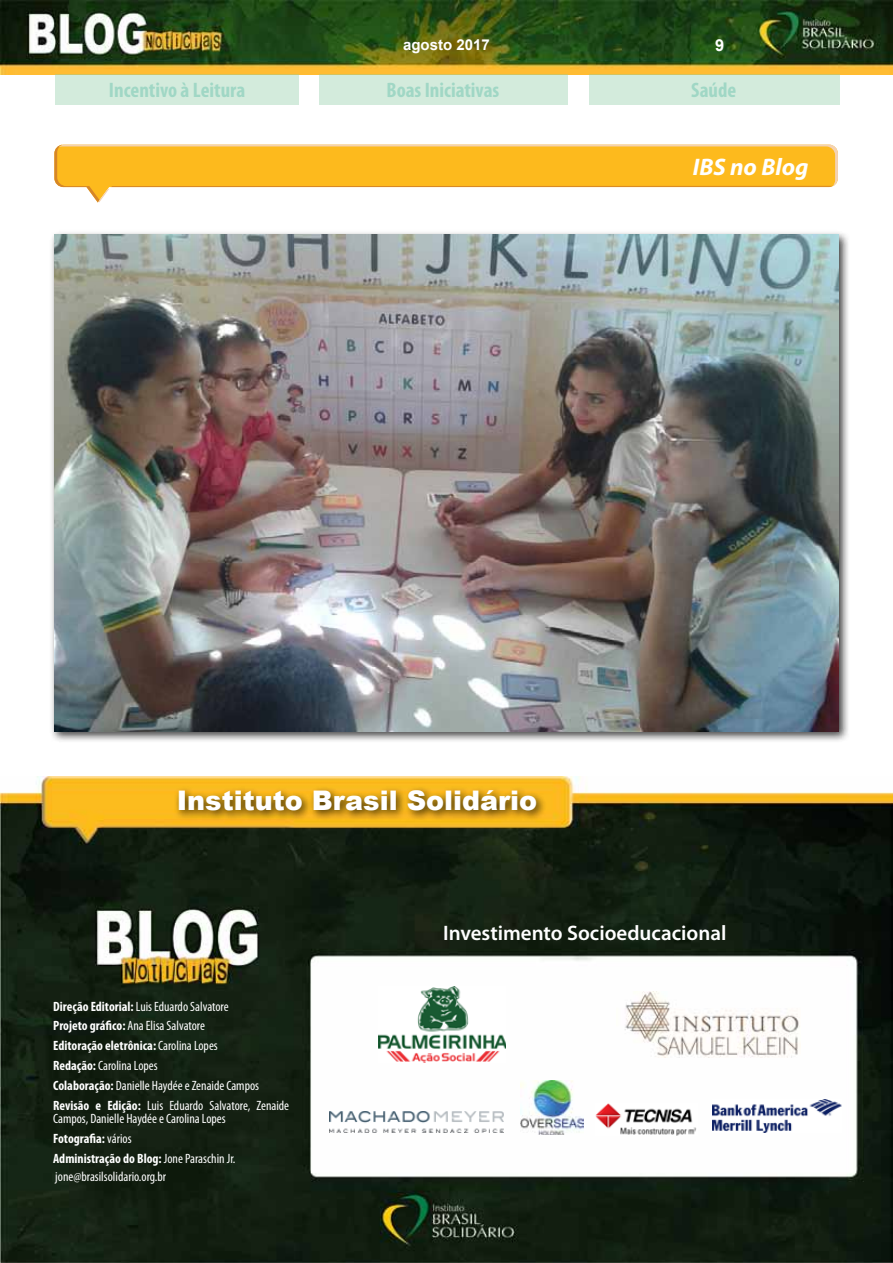
<style>
.page{position:relative;width:893px;height:1263px;background:#fff}
.page>*{position:absolute;margin:0;border:0;box-sizing:border-box;transform-origin:0 0}
.t1{font:900 27px "Arial";color:#fff}
.t2{font:italic 700 24px "Myriad Pro";color:#fff}
.t3{font:700 condensed 21px "Myriad Pro";color:#a0d7c5}
.t4{font:600 21px "Myriad Pro";color:#fff}
.t5{font:700 16.5px "Arial";color:#fff}
.t6{font:700 15px "Arial";color:#fff}
.t7{font:condensed 13.5px/19.8px "Myriad Pro";color:#fff}
.s1{font-weight:700}
</style>
<div class="page">
<img style="left:0;top:0;width:893px;height:75px">
<img style="left:0;top:776px;width:893px;height:487px">
<div style="left:174px;top:785px;width:373px;height:37px;background:#000;opacity:.75"></div>
<img style="left:617px;top:991px;width:183px;height:66px">
<img style="left:712px;top:1099px;width:129px;height:33px">
<img style="left:595px;top:1104px;width:102px;height:31px">
<img style="left:330px;top:1112px;width:174px;height:20px">
<img style="left:521px;top:1080px;width:62px;height:54px">
<img style="left:378px;top:986px;width:128px;height:76px">
<svg style="left:54px;top:145px;width:784px;height:57px"></svg>
<div style="left:319px;top:75px;width:249px;height:30px;background:#d3ebdc"></div>
<div style="left:589px;top:75px;width:250px;height:30px;background:#d3ebdc"></div>
<div style="left:55px;top:75px;width:244px;height:30px;background:#d3ebdc"></div>
<div style="left:49px;top:230px;width:801px;height:513px;background:#000;opacity:.75"></div>
<img style="left:54px;top:235px;width:785px;height:496px">
<p class="t6" style="left:403px;top:35px;width:88px">agosto 2017</p>
<p class="t5" style="left:715px;top:34px;width:11px">9</p>
<h3 class="t3" style="left:109px;top:77px;width:138px">Incentivo à Leitura</h3>
<h3 class="t3" style="left:387px;top:77px;width:114px">Boas Iniciativas</h3>
<h3 class="t3" style="left:691px;top:77px;width:47px">Saúde</h3>
<h2 class="t2" style="left:693px;top:151px;width:117px">IBS no Blog</h2>
<h1 class="t1" style="left:177px;top:781px;width:362px">Instituto Brasil Solidário</h1>
<p class="t7" style="left:53px;top:996px;width:237px"><span class="s1">Direção Editorial:</span> Luis Eduardo Salvatore<br><span class="s1">Projeto gráfico:</span> Ana Elisa Salvatore<br><span class="s1">Editoração eletrônica:</span> Carolina Lopes<br><span class="s1">Redação:</span> Carolina Lopes<br><span class="s1">Colaboração:</span> Danielle Haydée e Zenaide Campos <span class="s1">Revisão e Edição:</span> Luis Eduardo Salvatore, Zenaide</p>
<p class="t7" style="left:53px;top:1109px;width:184px">Campos, Danielle Haydée e Carolina Lopes<br><span class="s1">Fotografia:</span> vários<br><span class="s1">Administração do Blog:</span> Jone Paraschin Jr.</p>
<p class="t7" style="left:55px;top:1166px;width:112px">jone@brasilsolidario.org.br</p>
<h3 class="t4" style="left:443px;top:919px;width:285px">Investimento Socioeducacional</h3>
</div>
